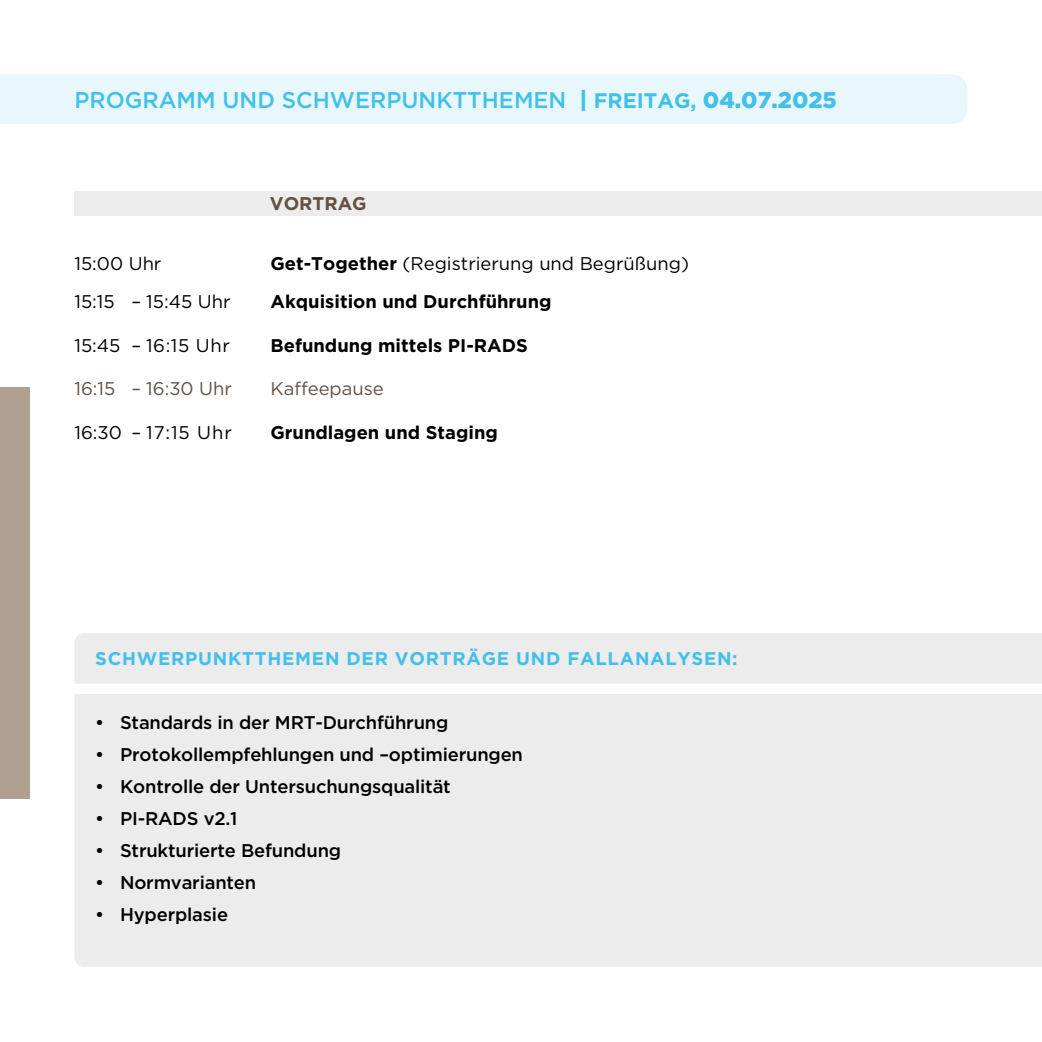
<style>
.page{position:relative;width:1042px;height:1042px;background:#fff}
.page>*{position:absolute;margin:0;border:0;box-sizing:border-box;transform-origin:0 0}
.t1{font:500 22.75px "Gotham";color:#43c0ea}
.t2{font:500 18.38px "Gotham";letter-spacing:-.01em;color:#000}
.t3{font:700 18.38px "Gotham";color:#000}
.t4{font:18.38px "Gotham";color:#000}
.t5{font:700 18.38px "Gotham";letter-spacing:.04em;color:#43c0ea}
.t6{font:18.38px "Gotham";color:#655043}
.t7{font:18.38px "Gotham";letter-spacing:.03em;color:#000}
.t8{font:18.38px "Gotham";letter-spacing:.05em;color:#000}
.t9{font:700 18.38px "Gotham";color:#655043}
.s1{font-weight:900}
.s2{font-weight:700;font-size:21px}
.s3{font-weight:700}
</style>
<div class="page">
<div style="left:0;top:74px;width:967px;height:50px;background:#e8f7fc"></div>
<div style="left:74px;top:191px;width:968px;height:25px;background:#ececec"></div>
<div style="left:74px;top:694px;width:968px;height:273px;background:#ececec"></div>
<div style="left:74px;top:633px;width:968px;height:51px;background:#ececec"></div>
<div style="left:0;top:387px;width:30px;height:412px;background:#afa091"></div>
<p class="t1" style="left:74px;top:85px;width:764px">PROGRAMM UND SCHWERPUNKTTHEMEN <span class="s1">|</span> <span class="s2">FREITAG,</span> <span class="s1">04.07.2025</span></p>
<p class="t9" style="left:270px;top:191px;width:98px">VORTRAG</p>
<p class="t4" style="left:74px;top:252px;width:88px">15:00 Uhr</p>
<p class="t4" style="left:270px;top:252px;width:420px"><span class="s3">Get-Together</span> (Registrierung und Begrüßung)</p>
<p class="t4" style="left:74px;top:290px;width:158px">15:15 – 15:45 Uhr</p>
<p class="t3" style="left:270px;top:290px;width:283px">Akquisition und Durchführung</p>
<p class="t7" style="left:74px;top:334px;width:157px">15:45 – 16:15 Uhr</p>
<p class="t3" style="left:270px;top:333px;width:259px">Befundung mittels PI-RADS</p>
<p class="t6" style="left:74px;top:377px;width:159px">16:15 – 16:30 Uhr</p>
<p class="t6" style="left:270px;top:377px;width:115px">Kaffeepause</p>
<p class="t8" style="left:74px;top:421px;width:159px">16:30 – 17:15 Uhr</p>
<p class="t3" style="left:270px;top:420px;width:229px">Grundlagen und Staging</p>
<p class="t5" style="left:95px;top:646px;width:644px">SCHWERPUNKTTHEMEN DER VORTRÄGE UND FALLANALYSEN:</p>
<p class="t2" style="left:95px;top:710px;width:355px">• Standards in der MRT-Durchführung</p>
<p class="t2" style="left:95px;top:742px;width:429px">• Protokollempfehlungen und –optimierungen</p>
<p class="t2" style="left:95px;top:774px;width:357px">• Kontrolle der Untersuchungsqualität</p>
<p class="t2" style="left:95px;top:806px;width:144px">• PI-RADS v2.1</p>
<p class="t2" style="left:95px;top:838px;width:247px">• Strukturierte Befundung</p>
<p class="t2" style="left:95px;top:870px;width:163px">• Normvarianten</p>
<p class="t2" style="left:95px;top:902px;width:134px">• Hyperplasie</p>
</div>
